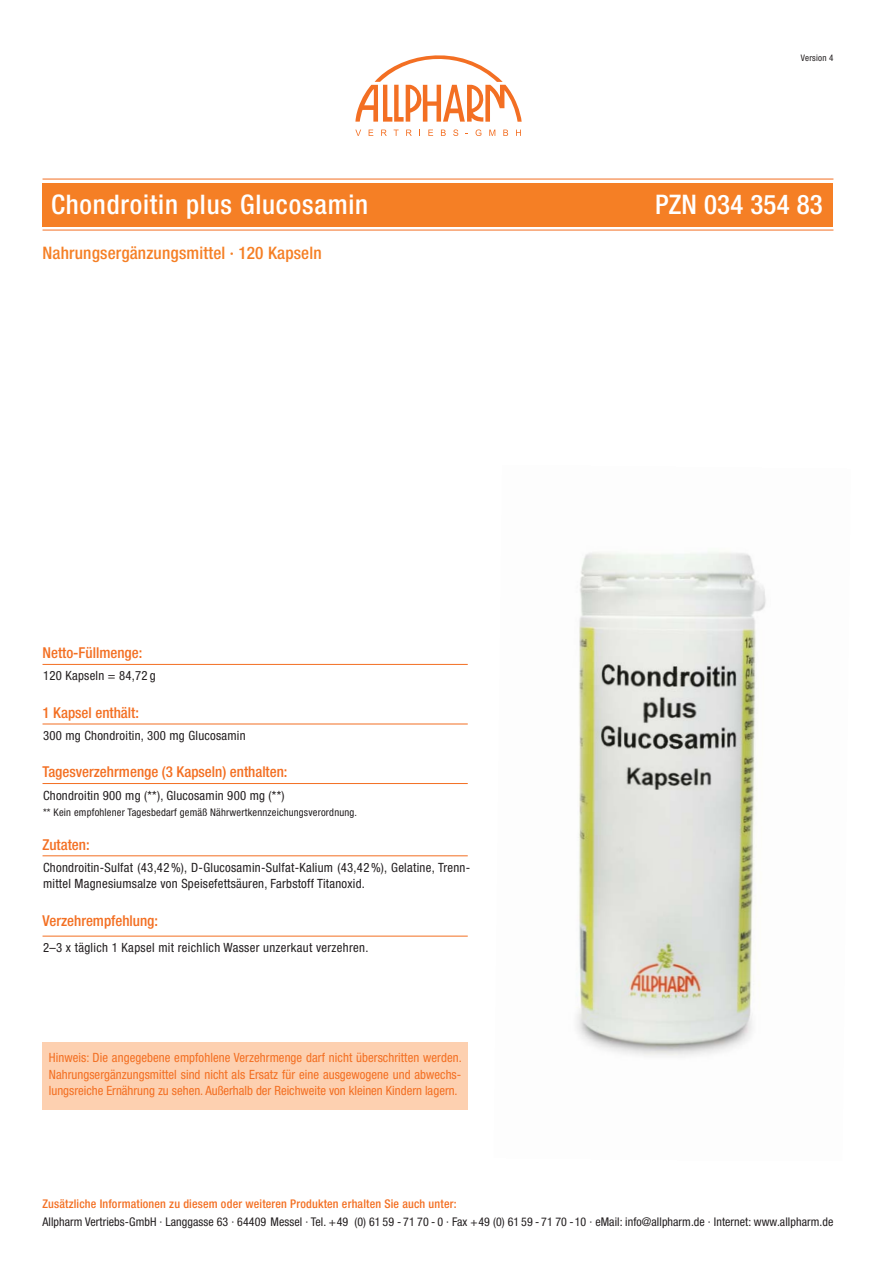
<style>
.page{position:relative;width:893px;height:1263px;background:#fff}
.page>*{position:absolute;margin:0;border:0;box-sizing:border-box;transform-origin:0 0}
.t1{font:500 condensed 27px "Helvetica Neue";letter-spacing:.03em;color:#fff}
.t2{font:500 condensed 27px "Helvetica Neue";letter-spacing:.01em;color:#fff}
.t3{font:500 condensed 17.25px "Helvetica Neue";letter-spacing:.01em;color:#f57f25}
.t4{font:500 condensed 15px "Helvetica Neue";color:#f36f22}
.t5{font:condensed 12.75px/16.5px "Helvetica Neue";letter-spacing:.02em;color:#231f20}
.t6{font:condensed 12.75px/16.5px "Helvetica Neue";color:#f36f22;text-align:justify}
.t7{font:condensed 12px "Helvetica Neue";letter-spacing:.005em;color:#231f20}
.t8{font:500 condensed 12px "Helvetica Neue";letter-spacing:.015em;color:#f36f22}
.t9{font:condensed 10.5px "Helvetica Neue";letter-spacing:.02em;color:#231f20}
.t10{font:condensed 9px "Helvetica Neue";letter-spacing:.025em;color:#231f20}
</style>
<div class="page">
<div style="left:43px;top:183px;width:790px;height:44px;background:#f57f25"></div>
<svg style="left:355px;top:55px;width:167px;height:67px"></svg>
<svg style="left:355px;top:130px;width:6px;height:6px"></svg>
<svg style="left:369px;top:130px;width:4px;height:6px"></svg>
<svg style="left:381px;top:130px;width:6px;height:6px"></svg>
<svg style="left:394px;top:130px;width:5px;height:6px"></svg>
<svg style="left:406px;top:130px;width:6px;height:6px"></svg>
<svg style="left:428px;top:130px;width:5px;height:6px"></svg>
<svg style="left:441px;top:130px;width:5px;height:6px"></svg>
<svg style="left:453px;top:129px;width:5px;height:7px"></svg>
<svg style="left:476px;top:129px;width:5px;height:7px"></svg>
<svg style="left:489px;top:130px;width:6px;height:6px"></svg>
<svg style="left:503px;top:130px;width:5px;height:6px"></svg>
<svg style="left:516px;top:130px;width:5px;height:6px"></svg>
<hr style="left:43px;top:179px;width:790px;height:1px;background:#f36f22">
<hr style="left:43px;top:230px;width:790px;height:1px;background:#f36f22">
<hr style="left:43px;top:855px;width:425px;height:1px;background:#f36f22">
<hr style="left:43px;top:723px;width:425px;height:1px;background:#f36f22">
<hr style="left:43px;top:783px;width:425px;height:1px;background:#f36f22">
<hr style="left:43px;top:936px;width:425px;height:1px;background:#f36f22">
<img style="left:576px;top:552px;width:190px;height:505px">
<div style="left:43px;top:1042px;width:425px;height:68px;background:#fdd0b0"></div>
<hr style="left:43px;top:664px;width:425px;height:1px;background:#f36f22">
<p class="t10" style="left:801px;top:55px;width:34px">Version 4</p>
<h1 class="t1" style="left:51px;top:195px;width:319px">Chondroitin plus Glucosamin</h1>
<h1 class="t2" style="left:655px;top:195px;width:169px">PZN 034 354 83</h1>
<h2 class="t3" style="left:43px;top:247px;width:281px">Nahrungsergänzungsmittel · 120 Kapseln</h2>
<p class="t4" style="left:43px;top:647px;width:101px">Netto-Füllmenge:</p>
<p class="t5" style="left:43px;top:669px;width:114px">120 Kapseln = 84,72 g</p>
<p class="t4" style="left:43px;top:707px;width:98px">1 Kapsel enthält:</p>
<p class="t5" style="left:43px;top:728px;width:204px">300 mg Chondroitin, 300 mg Glucosamin</p>
<p class="t4" style="left:43px;top:766px;width:247px">Tagesverzehrmenge (3 Kapseln) enthalten:</p>
<p class="t5" style="left:43px;top:788px;width:243px">Chondroitin 900 mg (**), Glucosamin 900 mg (**)</p>
<p class="t9" style="left:43px;top:809px;width:316px">** Kein empfohlener Tagesbedarf gemäß Nährwertkennzeichungsverordnung.</p>
<p class="t4" style="left:43px;top:839px;width:49px">Zutaten:</p>
<p class="t5" style="left:43px;top:860px;width:429px">Chondroitin-Sulfat (43,42%), D-Glucosamin-Sulfat-Kalium (43,42%), Gelatine, Trenn&shy;mittel Magnesiumsalze von Speisefettsäuren, Farbstoff Titanoxid.</p>
<p class="t4" style="left:43px;top:915px;width:117px">Verzehrempfehlung:</p>
<p class="t5" style="left:43px;top:940px;width:327px">2–3 x täglich 1 Kapsel mit reichlich Wasser unzerkaut verzehren.</p>
<p class="t6" style="left:49px;top:1050px;width:414px">Hinweis: Die angegebene empfohlene Verzehrmenge darf nicht überschritten werden.<br>Nahrungsergänzungsmittel sind nicht als Ersatz für eine ausgewogene und abwechs&shy;lungsreiche Ernährung zu sehen. Außerhalb der Reichweite von kleinen Kindern lagern.</p>
<p class="t8" style="left:43px;top:1199px;width:416px">Zusätzliche Informationen zu diesem oder weiteren Produkten erhalten Sie auch unter:</p>
<p class="t7" style="left:43px;top:1217px;width:792px">Allpharm Vertriebs-GmbH · Langgasse 63 · 64409 Messel · Tel. +49 (0) 61 59 - 71 70 - 0 · Fax +49 (0) 61 59 - 71 70 -10 · eMail: info@allpharm.de · Internet: www.allpharm.de</p>
</div>
